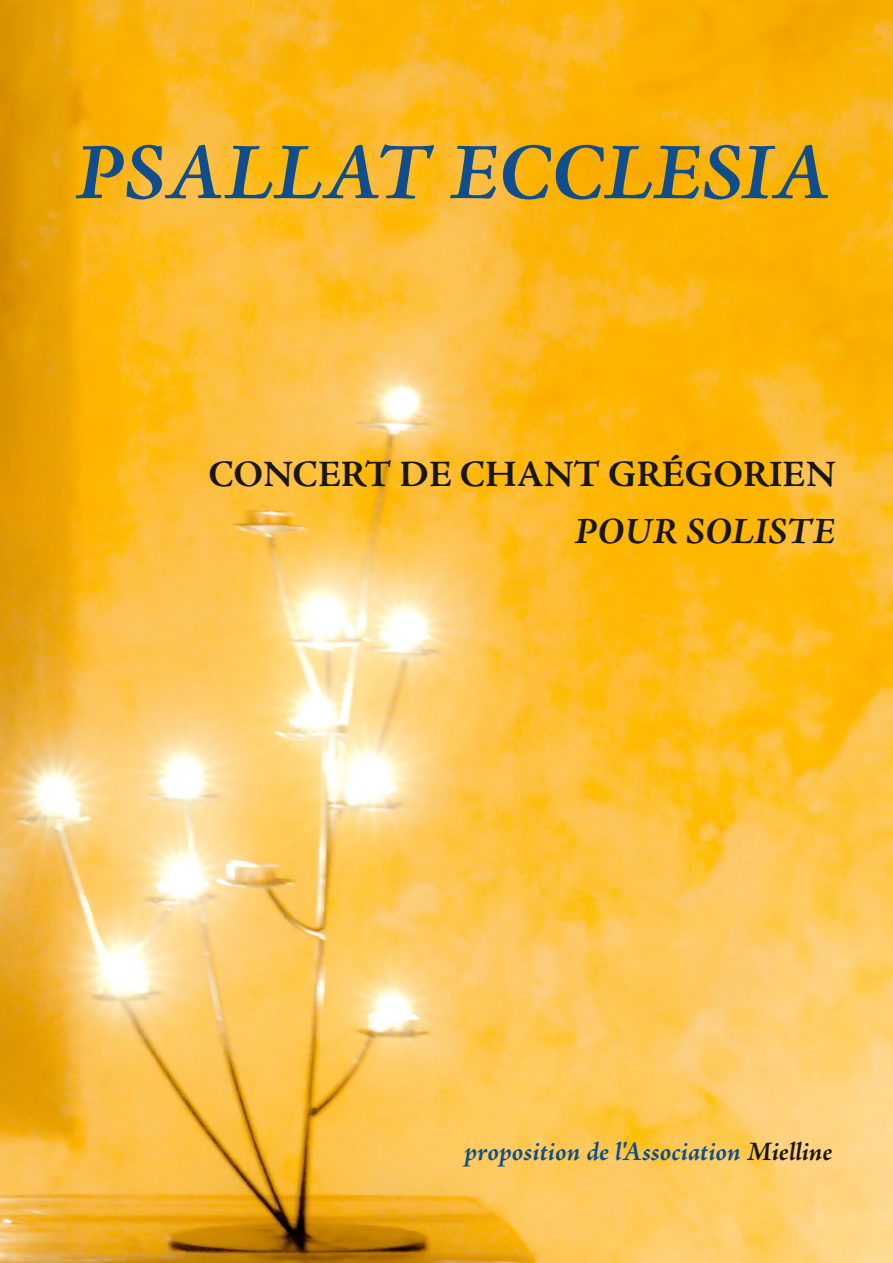
<style>
.page{position:relative;width:893px;height:1263px;background:#fff}
.page>*{position:absolute;margin:0;border:0;box-sizing:border-box;transform-origin:0 0}
.t1{font:italic 700 81px "Adobe Jenson Pro";color:#104e8b}
.t2{font:700 37.5px "Adobe Jenson Pro";color:#181715}
.t3{font:italic 700 37.5px "Adobe Jenson Pro";color:#181715}
.t4{font:italic 700 27px "Adobe Jenson Pro";letter-spacing:-.005em;color:#104e8b}
.s1{color:#181715}
</style>
<div class="page">
<img style="left:0;top:0;width:893px;height:1263px">
<h1 class="t1" style="left:76px;top:140px;width:757px">PSALLAT ECCLESIA</h1>
<h2 class="t2" style="left:208px;top:459px;width:628px">CONCERT DE CHANT GRÉGORIEN</h2>
<h2 class="t3" style="left:575px;top:516px;width:262px">POUR SOLISTE</h2>
<p class="t4" style="left:465px;top:1140px;width:369px">proposition de l'Association <span class="s1">Mielline</span></p>
</div>
